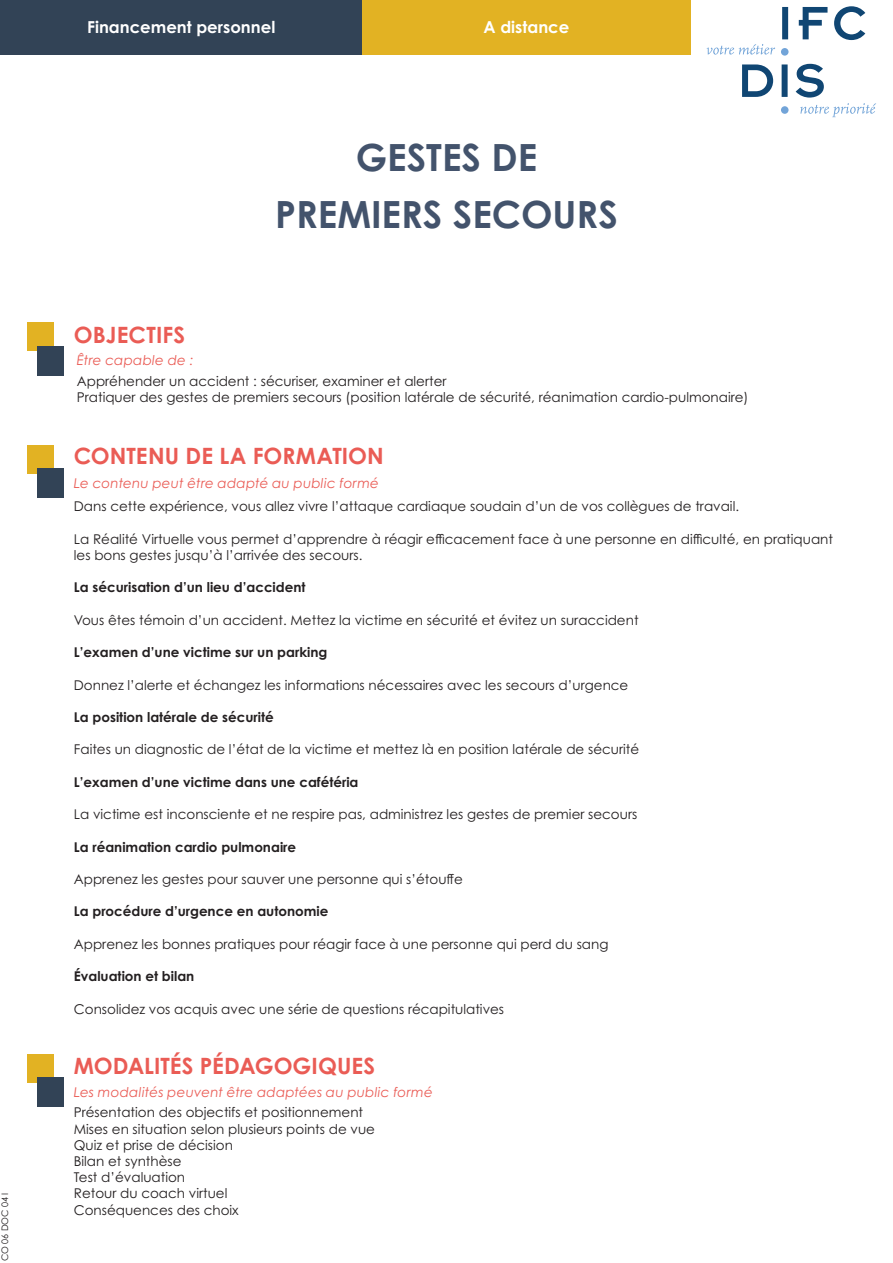
<style>
.page{position:relative;width:893px;height:1263px;background:#fff}
.page>*{position:absolute;margin:0;border:0;box-sizing:border-box;transform-origin:0 0}
.t1{font:700 37.5px "Century Gothic Pro";color:#43536c}
.t2{font:700 22.5px "Century Gothic Pro";color:#ea5c55}
.t3{font:700 16.5px "Century Gothic Pro";color:#fff}
.t4{font:13.5px/16.2px "Century Gothic Pro";color:#231f20}
.t5{font:700 13.5px "Century Gothic Pro";color:#231f20}
.t6{font:italic 13.5px "Century Gothic Pro";letter-spacing:.015em;color:#ea5c55}
.t7{font:9px "Century Gothic Pro";color:#231f20}
</style>
<div class="page">
<div style="left:0;top:0;width:362px;height:54px;background:#324356"></div>
<div style="left:362px;top:0;width:328px;height:54px;background:#e2b223"></div>
<div style="left:27px;top:322px;width:27px;height:29px;background:#e2b223"></div>
<div style="left:37px;top:346px;width:27px;height:30px;background:#324356"></div>
<div style="left:27px;top:445px;width:27px;height:28px;background:#e2b223"></div>
<div style="left:37px;top:468px;width:27px;height:30px;background:#324356"></div>
<div style="left:27px;top:1054px;width:27px;height:28px;background:#e2b223"></div>
<div style="left:37px;top:1077px;width:27px;height:30px;background:#324356"></div>
<svg style="left:782px;top:6px;width:83px;height:34px"></svg>
<svg style="left:742px;top:64px;width:134px;height:53px"></svg>
<svg style="left:707px;top:44px;width:68px;height:11px"></svg>
<div style="left:781px;top:48px;width:7px;height:8px;background:#72a4d8;border-radius:50%"></div>
<div style="left:781px;top:106px;width:7px;height:8px;background:#72a4d8;border-radius:50%"></div>
<p class="t7" style="left:-1px;top:1261px;width:70px;rotate:-90deg">CO 06 DOC 04 I</p>
<p class="t3" style="left:87px;top:17px;width:190px">Financement personnel</p>
<p class="t3" style="left:484px;top:17px;width:87px">A distance</p>
<p class="t2" style="left:74px;top:320px;width:113px">OBJECTIFS</p>
<p class="t6" style="left:77px;top:352px;width:118px">Être capable de :</p>
<p class="t1" style="left:356px;top:134px;width:183px">GESTES DE</p>
<p class="t1" style="left:275px;top:191px;width:344px">PREMIERS SECOURS</p>
<p class="t4" style="left:77px;top:373px;width:371px">Appréhender un accident : sécuriser, examiner et alerter</p>
<p class="t4" style="left:77px;top:389px;width:673px">Pratiquer des gestes de premiers secours (position latérale de sécurité, réanimation cardio-pulmonaire)</p>
<p class="t2" style="left:74px;top:442px;width:311px">CONTENU DE LA FORMATION</p>
<p class="t6" style="left:74px;top:475px;width:307px">Le contenu peut être adapté au public formé</p>
<p class="t4" style="left:74px;top:498px;width:667px">Dans cette expérience, vous allez vivre l’attaque cardiaque soudain d’un de vos collègues de travail.</p>
<p class="t4" style="left:74px;top:531px;width:761px">La Réalité Virtuelle vous permet d’apprendre à réagir efficacement face à une personne en difficulté, en pratiquant les bons gestes jusqu’à l’arrivée des secours.</p>
<p class="t5" style="left:74px;top:579px;width:233px">La sécurisation d’un lieu d’accident</p>
<p class="t4" style="left:74px;top:612px;width:566px">Vous êtes témoin d’un accident. Mettez la victime en sécurité et évitez un suraccident</p>
<p class="t5" style="left:74px;top:644px;width:255px">L’examen d’une victime sur un parking</p>
<p class="t4" style="left:74px;top:676px;width:556px">Donnez l’alerte et échangez les informations nécessaires avec les secours d’urgence</p>
<p class="t5" style="left:74px;top:709px;width:201px">La position latérale de sécurité</p>
<p class="t4" style="left:74px;top:741px;width:567px">Faites un diagnostic de l’état de la victime et mettez là en position latérale de sécurité</p>
<p class="t5" style="left:74px;top:773px;width:286px">L’examen d’une victime dans une cafétéria</p>
<p class="t4" style="left:74px;top:806px;width:565px">La victime est inconsciente et ne respire pas, administrez les gestes de premier secours</p>
<p class="t5" style="left:74px;top:838px;width:224px">La réanimation cardio pulmonaire</p>
<p class="t4" style="left:74px;top:871px;width:390px">Apprenez les gestes pour sauver une personne qui s’étouffe</p>
<p class="t5" style="left:74px;top:903px;width:256px">La procédure d’urgence en autonomie</p>
<p class="t4" style="left:74px;top:936px;width:536px">Apprenez les bonnes pratiques pour réagir face à une personne qui perd du sang</p>
<p class="t5" style="left:74px;top:968px;width:122px">Évaluation et bilan</p>
<p class="t4" style="left:74px;top:1000px;width:432px">Consolidez vos acquis avec une série de questions récapitulatives</p>
<p class="t2" style="left:74px;top:1052px;width:303px">MODALITÉS PÉDAGOGIQUES</p>
<p class="t6" style="left:74px;top:1084px;width:360px">Les modalités peuvent être adaptées au public formé</p>
<p class="t4" style="left:74px;top:1104px;width:291px">Présentation des objectifs et positionnement</p>
<p class="t4" style="left:74px;top:1120px;width:303px">Mises en situation selon plusieurs points de vue</p>
<p class="t4" style="left:74px;top:1136px;width:161px">Quiz et prise de décision</p>
<p class="t4" style="left:74px;top:1153px;width:109px">Bilan et synthèse</p>
<p class="t4" style="left:74px;top:1169px;width:113px">Test d’évaluation</p>
<p class="t4" style="left:74px;top:1185px;width:155px">Retour du coach virtuel</p>
<p class="t4" style="left:74px;top:1201px;width:166px">Conséquences des choix</p>
</div>
